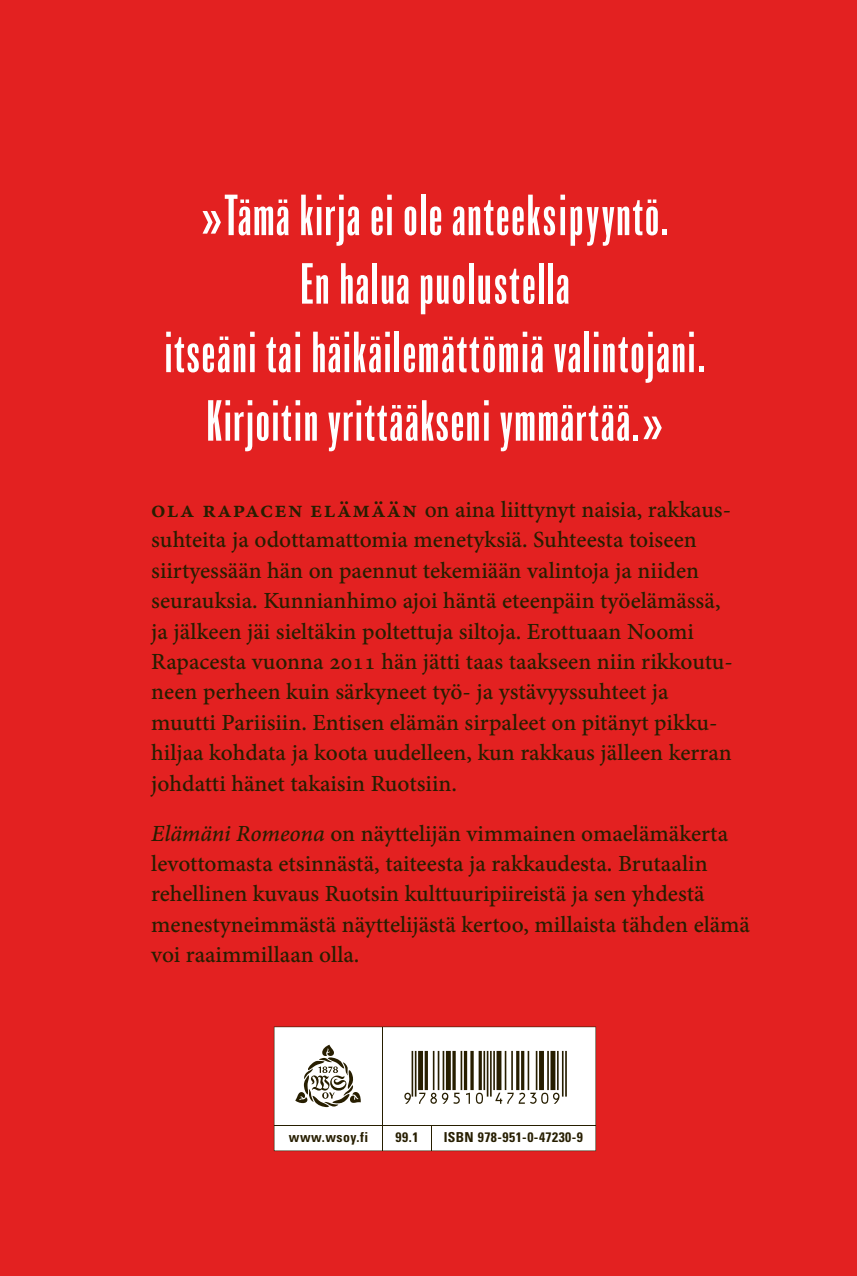
<style>
.page{position:relative;width:857px;height:1276px;background:#fff}
.page>*{position:absolute;margin:0;border:0;box-sizing:border-box;transform-origin:0 0}
.t1{font:extra-condensed 53.2px/68.4px "Balboa";letter-spacing:.035em;color:#fff;text-align:center}
.t2{font:52.2px "Viisas EAN Matala";color:#271e00}
.t3{font:23.2px/30.4px "Minion Pro Medium Capt";color:#271e00}
.t4{font:700 condensed 13.8px "Univers LT Std";letter-spacing:.035em;color:#271e00}
.s1{font-family:"Minion Pro Semibold Capt";font-size:23.6px}
.s2{font-family:"Minion Pro Medium It Capt"}
</style>
<div class="page">
<div style="left:0;top:0;width:856px;height:1276px;background:#e32121"></div>
<svg style="left:274px;top:1026px;width:321px;height:125px;background:#f4f2f1"></svg>
<h1 class="t1" style="left:165px;top:182px;width:541px">»Tämä kirja ei ole anteeksipyyntö.<br>En halua puolustella<br>itseäni tai häikäilemättömiä valintojani.<br>Kirjoitin yrittääkseni ymmärtää.»</h1>
<p class="t3" style="left:151px;top:494px;width:583px"><span class="s1">ola rapacen elämään</span> on aina liittynyt naisia, rakkaus&shy;suhteita ja odottamattomia menetyksiä. Suhteesta toiseen siirtyessään hän on paennut tekemiään valintoja ja niiden seurauksia. Kunnianhimo ajoi häntä eteenpäin työelämässä, ja jälkeen jäi sieltäkin poltettuja siltoja. Erottuaan Noomi Rapacesta vuonna 2011 hän jätti taas taakseen niin rikkoutu&shy;neen perheen kuin särkyneet työ- ja ystävyyssuhteet ja muutti Pariisiin. Entisen elämän sirpaleet on pitänyt pikku&shy;hiljaa kohdata ja koota uudelleen, kun rakkaus jälleen kerran johdatti hänet takaisin Ruotsiin.</p>
<p class="t3" style="left:151px;top:818px;width:600px"><span class="s2">Elämäni Romeona</span> on näyttelijän vimmainen omaelämäkerta levottomasta etsinnästä, taiteesta ja rakkaudesta. Brutaalin rehellinen kuvaus Ruotsin kulttuuripiireistä ja sen yhdestä menestyneimmästä näyttelijästä kertoo, millaista tähden elämä voi raaimmillaan olla.</p>
<h2 class="t2" style="left:400px;top:1050px;width:168px">*9789510472309*</h2>
<p class="t4" style="left:289px;top:1129px;width:81px">www.wsoy.fi</p>
<p class="t4" style="left:395px;top:1129px;width:24px">99.1</p>
<p class="t4" style="left:443px;top:1129px;width:141px">ISBN 978-951-0-47230-9</p>
</div>
